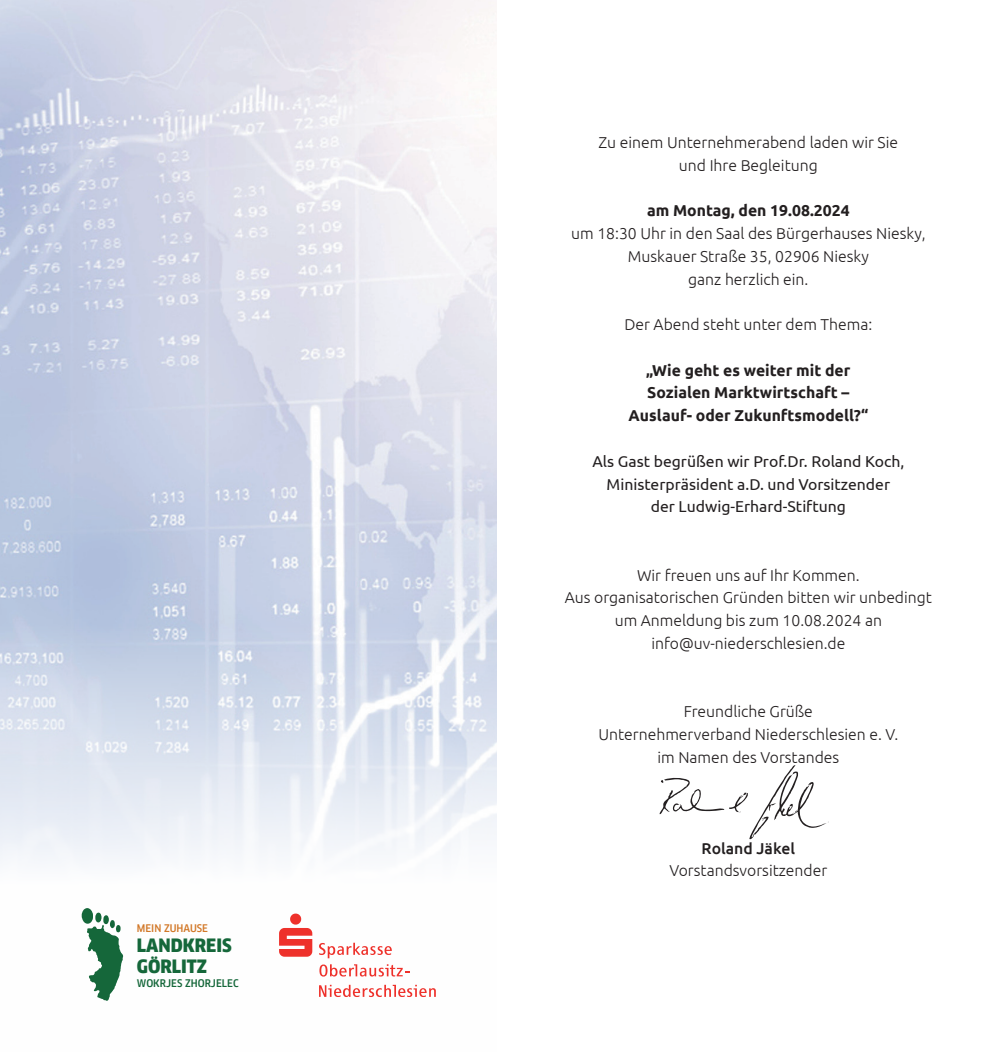
<style>
.page{position:relative;width:993px;height:1052px;background:#fff}
.page>*{position:absolute;margin:0;border:0;box-sizing:border-box;transform-origin:0 0}
.t1{font:900 18.03px/21.2px "Clan Sc Offc Narr";color:#15673a}
.t2{font:300 15.75px/22.8px "Ubuntu";color:#231f20;text-align:center}
.t3{font:15.75px/22.8px "Ubuntu";color:#231f20;text-align:center}
.t4{font:700 15.75px/22.8px "Ubuntu";color:#231f20;text-align:center}
.t5{font:500 15.75px "Ubuntu";color:#231f20}
.t6{font:500 10.33px "Clan Offc Pro Narr";color:#15673a}
.t7{font:500 10.33px "Clan Offc Pro Narr";color:#d27828}
</style>
<div class="page">
<img style="left:0;top:0;width:496px;height:997px">
<svg style="left:81px;top:908px;width:42px;height:93px"></svg>
<svg style="left:279px;top:913px;width:33px;height:43px"></svg>
<svg style="left:319px;top:942px;width:73px;height:16px"></svg>
<svg style="left:319px;top:964px;width:90px;height:12px"></svg>
<svg style="left:319px;top:984px;width:116px;height:13px"></svg>
<svg style="left:659px;top:765px;width:168px;height:75px"></svg>
<p class="t7" style="left:137px;top:922px;width:72px">MEIN ZUHAUSE</p>
<p class="t1" style="left:137px;top:934px;width:96px">LANDKREIS<br>GÖRLITZ</p>
<p class="t6" style="left:137px;top:977px;width:103px">WOKRJES ZHORJELEC</p>
<p class="t2" style="left:598px;top:131px;width:301px">Zu einem Unternehmerabend laden wir Sie und Ihre Begleitung</p>
<p class="t4" style="left:646px;top:199px;width:204px">am Montag, den 19.08.2024</p>
<p class="t2" style="left:571px;top:222px;width:356px">um 18:30 Uhr in den Saal des Bürgerhauses Niesky,<br>Muskauer Straße 35, 02906 Niesky<br>ganz herzlich ein.</p>
<p class="t2" style="left:624px;top:313px;width:249px">Der Abend steht unter dem Thema:</p>
<p class="t4" style="left:628px;top:358px;width:241px">„Wie geht es weiter mit der<br>Sozialen Marktwirtschaft –<br>Auslauf- oder Zukunftsmodell?“</p>
<p class="t3" style="left:592px;top:449px;width:313px">Als Gast begrüßen wir Prof.Dr. Roland Koch,<br>Ministerpräsident a.D. und Vorsitzender<br>der Ludwig-Erhard-Stiftung</p>
<p class="t2" style="left:564px;top:563px;width:368px">Wir freuen uns auf Ihr Kommen.<br>Aus organisatorischen Gründen bitten wir unbedingt um Anmeldung bis zum 10.08.2024 an info@uv-niederschlesien.de</p>
<p class="t2" style="left:598px;top:699px;width:301px">Freundliche Grüße<br>Unternehmerverband Niederschlesien e. V. im Namen des Vorstandes</p>
<p class="t5" style="left:701px;top:838px;width:95px">Roland Jäkel</p>
<p class="t2" style="left:669px;top:859px;width:159px">Vorstandsvorsitzender</p>
</div>
